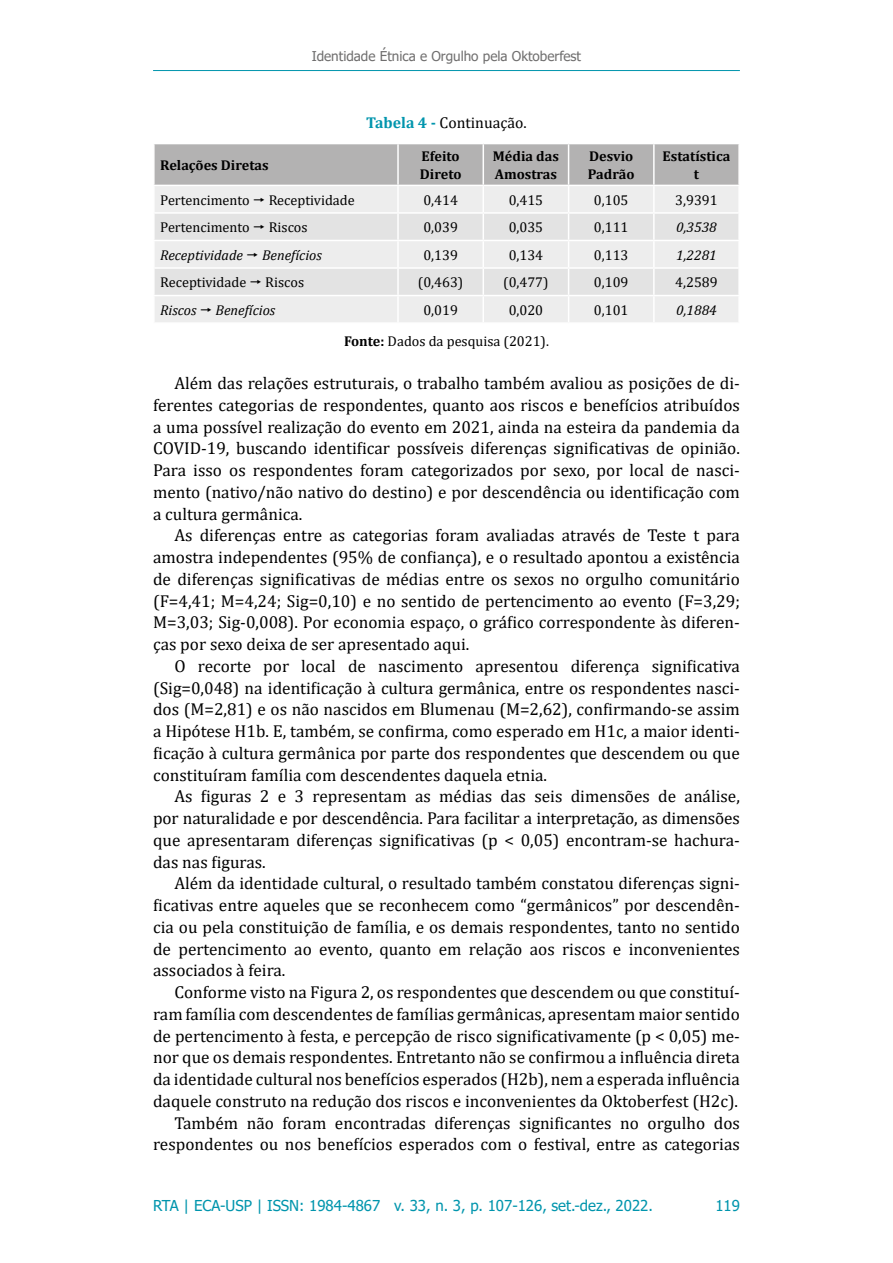
<style>
.page{position:relative;width:893px;height:1263px;background:#fff}
.page>*{position:absolute;margin:0;border:0;box-sizing:border-box;transform-origin:0 0}
.texto{font:17.25px/21.8px "Cambria";color:#000;text-align:justify}
.titulo_figura___tabela___quadro{font:15.75px "Cambria";color:#000}
.t1{font:15px "Tahoma";color:#0095ad}
.tabela___corpo{font:14.25px "Cambria";color:#000}
.tabela___gravata{font:700 14.25px/18px "Cambria";color:#000}
.tabela___corpo-2{font:italic 14.25px "Cambria";color:#000}
.fonte_figura___tabela___quadro{font:14.25px "Cambria";color:#000}
.t2{font:13.5px "Tahoma";color:#706f6f}
.s1{font-weight:700;color:#0095ad}
.s2{font-weight:700}
</style>
<div class="page">
<hr style="left:153px;top:70px;width:587px;height:1px;background:#0095ad">
<svg style="left:154px;top:144px;width:585px;height:178px;background:#dedddd"></svg>
<p class="t2" style="left:312px;top:47px;width:271px">Identidade Étnica e Orgulho pela Oktoberfest</p>
<p class="titulo_figura___tabela___quadro" style="left:366px;top:113px;width:162px"><span class="s1">Tabela 4 -</span> Continuação.</p>
<p class="tabela___gravata" style="left:160px;top:156px;width:110px">Relações Diretas</p>
<p class="tabela___gravata" style="left:420px;top:147px;width:43px">Efeito<br>Direto</p>
<p class="tabela___gravata" style="left:493px;top:147px;width:68px">Média das<br>Amostras</p>
<p class="tabela___gravata" style="left:588px;top:147px;width:48px">Desvio<br>Padrão</p>
<p class="tabela___gravata" style="left:663px;top:147px;width:69px;text-align:center">Estatística t</p>
<p class="tabela___corpo" style="left:160px;top:191px;width:91px">Pertencimento</p>
<p class="tabela___corpo" style="left:269px;top:191px;width:88px">Receptividade</p>
<p class="tabela___corpo" style="left:423px;top:191px;width:36px">0,414</p>
<p class="tabela___corpo" style="left:509px;top:191px;width:36px">0,415</p>
<p class="tabela___corpo" style="left:594px;top:191px;width:36px">0,105</p>
<p class="tabela___corpo" style="left:675px;top:191px;width:44px">3,9391</p>
<p class="tabela___corpo" style="left:160px;top:219px;width:91px">Pertencimento</p>
<p class="tabela___corpo" style="left:269px;top:219px;width:40px">Riscos</p>
<p class="tabela___corpo" style="left:423px;top:219px;width:36px">0,039</p>
<p class="tabela___corpo" style="left:509px;top:219px;width:36px">0,035</p>
<p class="tabela___corpo" style="left:594px;top:219px;width:36px">0,111</p>
<p class="tabela___corpo-2" style="left:676px;top:217px;width:42px">0,3538</p>
<p class="tabela___corpo-2" style="left:160px;top:245px;width:84px">Receptividade</p>
<p class="tabela___corpo-2" style="left:262px;top:245px;width:61px">Benefícios</p>
<p class="tabela___corpo" style="left:423px;top:247px;width:36px">0,139</p>
<p class="tabela___corpo" style="left:509px;top:247px;width:36px">0,134</p>
<p class="tabela___corpo" style="left:594px;top:247px;width:36px">0,113</p>
<p class="tabela___corpo-2" style="left:676px;top:245px;width:42px">1,2281</p>
<p class="tabela___corpo" style="left:160px;top:274px;width:88px">Receptividade</p>
<p class="tabela___corpo" style="left:265px;top:274px;width:40px">Riscos</p>
<p class="tabela___corpo" style="left:418px;top:274px;width:47px">(0,463)</p>
<p class="tabela___corpo" style="left:503px;top:274px;width:47px">(0,477)</p>
<p class="tabela___corpo" style="left:594px;top:274px;width:36px">0,109</p>
<p class="tabela___corpo" style="left:675px;top:274px;width:44px">4,2589</p>
<p class="tabela___corpo-2" style="left:160px;top:300px;width:38px">Riscos</p>
<p class="tabela___corpo-2" style="left:216px;top:300px;width:61px">Benefícios</p>
<p class="tabela___corpo" style="left:423px;top:302px;width:36px">0,019</p>
<p class="tabela___corpo" style="left:509px;top:302px;width:36px">0,020</p>
<p class="tabela___corpo" style="left:594px;top:302px;width:36px">0,101</p>
<p class="tabela___corpo-2" style="left:676px;top:300px;width:42px">0,1884</p>
<p class="fonte_figura___tabela___quadro" style="left:344px;top:332px;width:206px"><span class="s2">Fonte:</span> Dados da pesquisa (2021).</p>
<p class="texto" style="left:153px;top:372px;width:588px;text-indent:21px">Além das relações estruturais, o trabalho também avaliou as posições de di&shy;ferentes categorias de respondentes, quanto aos riscos e benefícios atribuídos a uma possível realização do evento em 2021, ainda na esteira da pandemia da COVID-19, buscando identificar possíveis diferenças significativas de opinião.<br>Para isso os respondentes foram categorizados por sexo, por local de nasci&shy;mento (nativo/não nativo do destino) e por descendência ou identificação com a cultura germânica.</p>
<p class="texto" style="left:153px;top:524px;width:588px;text-indent:21px">As diferenças entre as categorias foram avaliadas através de Teste t para amostra independentes (95% de confiança), e o resultado apontou a existência de diferenças significativas de médias entre os sexos no orgulho comunitário (F=4,41; M=4,24; Sig=0,10) e no sentido de pertencimento ao evento (F=3,29; M=3,03; Sig-0,008). Por economia espaço, o gráfico correspondente às diferen&shy;ças por sexo deixa de ser apresentado aqui.</p>
<p class="texto" style="left:153px;top:655px;width:588px;text-indent:21px">O recorte por local de nascimento apresentou diferença significativa (Sig=0,048) na identificação à cultura germânica, entre os respondentes nasci&shy;dos (M=2,81) e os não nascidos em Blumenau (M=2,62), confirmando-se assim a Hipótese H1b. E, também, se confirma, como esperado em H1c, a maior identi&shy;ficação à cultura germânica por parte dos respondentes que descendem ou que constituíram família com descendentes daquela etnia.</p>
<p class="texto" style="left:153px;top:785px;width:588px;text-indent:21px">As figuras 2 e 3 representam as médias das seis dimensões de análise, por naturalidade e por descendência. Para facilitar a interpretação, as dimensões que apresentaram diferenças significativas (p &lt; 0,05) encontram-se hachura&shy;das nas figuras.</p>
<p class="texto" style="left:153px;top:872px;width:588px;text-indent:21px">Além da identidade cultural, o resultado também constatou diferenças signi&shy;ficativas entre aqueles que se reconhecem como “germânicos” por descendên&shy;cia ou pela constituição de família, e os demais respondentes, tanto no sentido de pertencimento ao evento, quanto em relação aos riscos e inconvenientes associados à feira.</p>
<p class="texto" style="left:153px;top:981px;width:588px;text-indent:21px">Conforme visto na Figura 2, os respondentes que descendem ou que constituí&shy;ram família com descendentes de famílias germânicas, apresentam maior sentido de pertencimento à festa, e percepção de risco significativamente (p &lt; 0,05) me&shy;nor que os demais respondentes. Entretanto não se confirmou a influência direta da identidade cultural nos benefícios esperados (H2b), nem a esperada influência daquele construto na redução dos riscos e inconvenientes da Oktoberfest (H2c).</p>
<p class="texto" style="left:153px;top:1112px;width:588px;text-align:right">Também não foram encontradas diferenças significantes no orgulho dos respondentes ou nos benefícios esperados com o festival, entre as categorias</p>
<p class="t1" style="left:153px;top:1196px;width:501px">RTA | ECA-USP | ISSN: 1984-4867 v. 33, n. 3, p. 107-126, set.-dez., 2022.</p>
<p class="t1" style="left:715px;top:1196px;width:26px">119</p>
</div>
